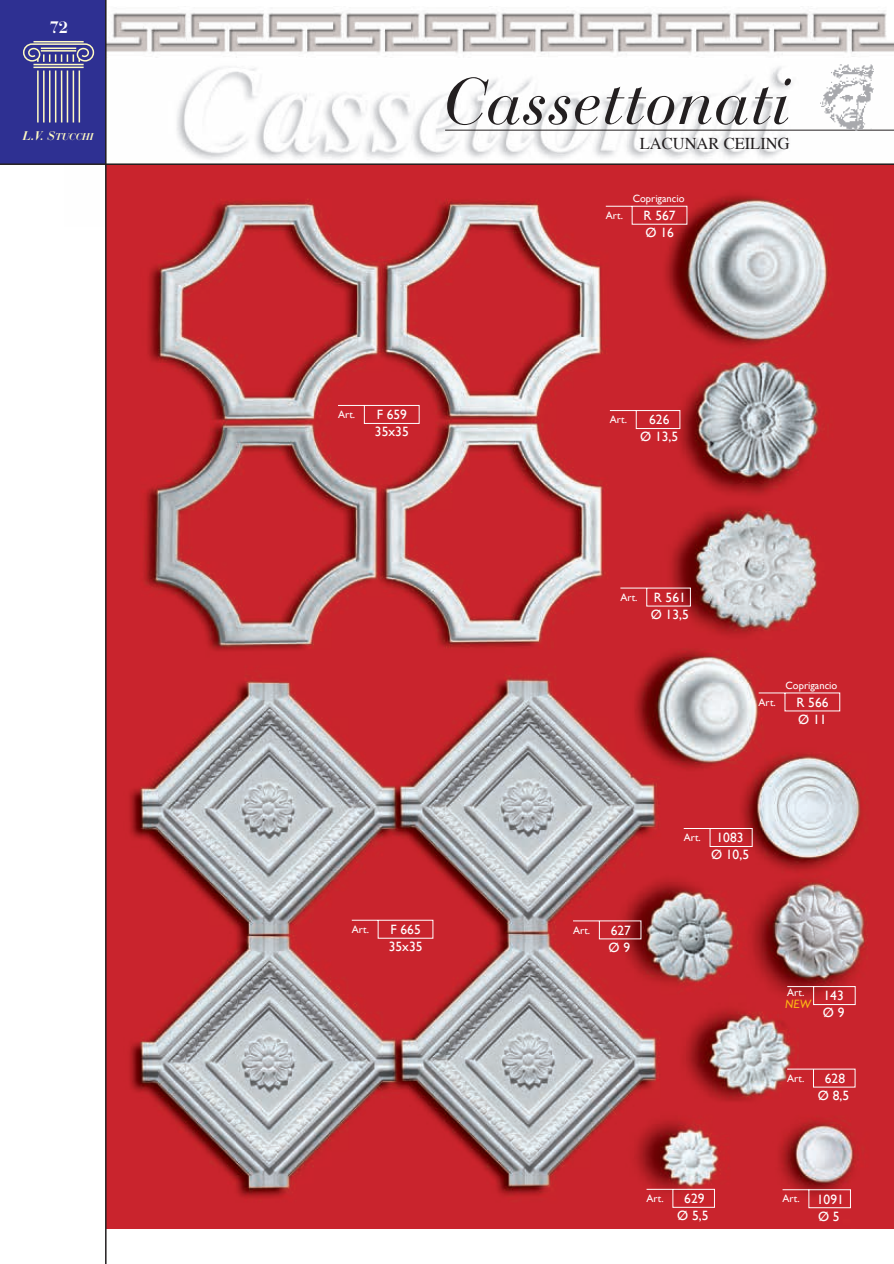
<style>
.page{position:relative;width:894px;height:1264px;background:#fff}
.page>*{position:absolute;margin:0;border:0;box-sizing:border-box;transform-origin:0 0}
.t1{font:italic 65.1px "Bauer Bodoni";color:#231f20}
.t2{font:16.5px "Times";color:#231f20}
.t3{font:700 16.5px "Bauer Bodoni";color:#fff}
.t4{font:13.5px/17px "Gill Sans";color:#fff}
.t5{font:italic 12px "Gill Sans";color:#fcb914}
.t6{font:10.5px "Gill Sans";color:#fff}
.t7{font:italic 700 9.75px "Bauer Bodoni";color:#fffac2}
.s1{font-size:12.45px}
.s2{font-size:13.5px}
</style>
<div class="page">
<img style="left:106px;top:59px;width:787px;height:104px">
<img style="left:106px;top:165px;width:787px;height:1063px">
<img style="left:106px;top:6px;width:787px;height:53px">
<div style="left:0;top:0;width:106px;height:164px;background:#2e3092"></div>
<hr style="left:445px;top:130px;width:448px;height:1px;background:#231f20">
<img style="left:820px;top:60px;width:54px;height:70px">
<hr style="left:49px;top:71px;width:1px;height:51px;background:#fffac2">
<hr style="left:55px;top:71px;width:1px;height:51px;background:#fffac2">
<hr style="left:61px;top:71px;width:1px;height:51px;background:#fffac2">
<hr style="left:43px;top:71px;width:2px;height:51px;background:#fffac2">
<hr style="left:37px;top:71px;width:2px;height:51px;background:#fffac2">
<hr style="left:67px;top:71px;width:1px;height:51px;background:#fffac2">
<hr style="left:73px;top:71px;width:1px;height:51px;background:#fffac2">
<hr style="left:79px;top:71px;width:1px;height:51px;background:#fffac2">
<hr style="left:33px;top:64px;width:51px;height:1px;background:#fffac2">
<hr style="left:33px;top:67px;width:51px;height:1px;background:#fffac2">
<svg style="left:23px;top:43px;width:72px;height:19px"></svg>
<hr style="left:33px;top:41px;width:51px;height:1px;background:#fffac2">
<hr style="left:0;top:163px;width:893px;height:2px;background:#231f20">
<hr style="left:105px;top:0;width:1px;height:1264px;background:#231f20">
<svg style="left:337px;top:405px;width:83px;height:19px;background:#ce3b43"></svg>
<svg style="left:351px;top:919px;width:82px;height:20px;background:#ce3941"></svg>
<svg style="left:604px;top:205px;width:83px;height:20px;background:#cd3941"></svg>
<svg style="left:757px;top:692px;width:83px;height:20px;background:#ce3a42"></svg>
<svg style="left:619px;top:587px;width:72px;height:20px"></svg>
<svg style="left:682px;top:828px;width:70px;height:19px"></svg>
<svg style="left:572px;top:920px;width:69px;height:20px"></svg>
<svg style="left:786px;top:986px;width:69px;height:19px"></svg>
<svg style="left:786px;top:1068px;width:69px;height:20px"></svg>
<svg style="left:645px;top:1188px;width:70px;height:20px"></svg>
<svg style="left:781px;top:1189px;width:69px;height:19px"></svg>
<svg style="left:609px;top:410px;width:71px;height:19px"></svg>
<p class="t3" style="left:50px;top:17px;width:20px">72</p>
<p class="t7" style="left:23px;top:130px;width:72px"><span class="s1">L.V. S</span>TUCCHI</p>
<h1 class="t1" style="left:442px;top:62px;width:349px">Cassettonati</h1>
<p class="t2" style="left:639px;top:136px;width:151px">LACUNAR CEILING</p>
<p class="t6" style="left:632px;top:192px;width:53px">Coprigancio</p>
<p class="t6" style="left:605px;top:209px;width:19px">Art.</p>
<p class="t4" style="left:643px;top:207px;width:34px">R 567<br>Ø 16</p>
<p class="t6" style="left:338px;top:408px;width:19px">Art.</p>
<p class="t4" style="left:375px;top:406px;width:35px">F 659<br>35x35</p>
<p class="t6" style="left:351px;top:923px;width:19px">Art.</p>
<p class="t4" style="left:388px;top:921px;width:35px">F 665<br>35x35</p>
<p class="t6" style="left:609px;top:414px;width:19px">Art.</p>
<p class="t4" style="left:640px;top:411px;width:40px;text-align:center">626<br>Ø 13,5</p>
<p class="t6" style="left:620px;top:591px;width:67px">Art. <span class="s2">R 561</span></p>
<p class="t4" style="left:650px;top:606px;width:40px">Ø 13,5</p>
<p class="t6" style="left:785px;top:679px;width:53px">Coprigancio</p>
<p class="t6" style="left:758px;top:696px;width:19px">Art.</p>
<p class="t4" style="left:796px;top:694px;width:34px">R 566<br>Ø 11</p>
<p class="t6" style="left:573px;top:924px;width:19px">Art.</p>
<p class="t4" style="left:608px;top:921px;width:24px">627<br>Ø 9</p>
<p class="t6" style="left:683px;top:831px;width:61px">Art. <span class="s2">1083</span></p>
<p class="t4" style="left:710px;top:846px;width:40px">Ø 10,5</p>
<p class="t6" style="left:787px;top:986px;width:19px">Art.</p>
<p class="t4" style="left:822px;top:987px;width:23px">143<br>Ø 9</p>
<p class="t5" style="left:785px;top:997px;width:27px">NEW</p>
<p class="t6" style="left:786px;top:1072px;width:19px">Art.</p>
<p class="t4" style="left:817px;top:1070px;width:33px;text-align:center">628<br>Ø 8,5</p>
<p class="t6" style="left:646px;top:1192px;width:19px">Art.</p>
<p class="t4" style="left:677px;top:1190px;width:33px;text-align:center">629<br>Ø 5,5</p>
<p class="t6" style="left:782px;top:1193px;width:19px">Art.</p>
<p class="t4" style="left:816px;top:1190px;width:28px">1091<br>Ø 5</p>
</div>
